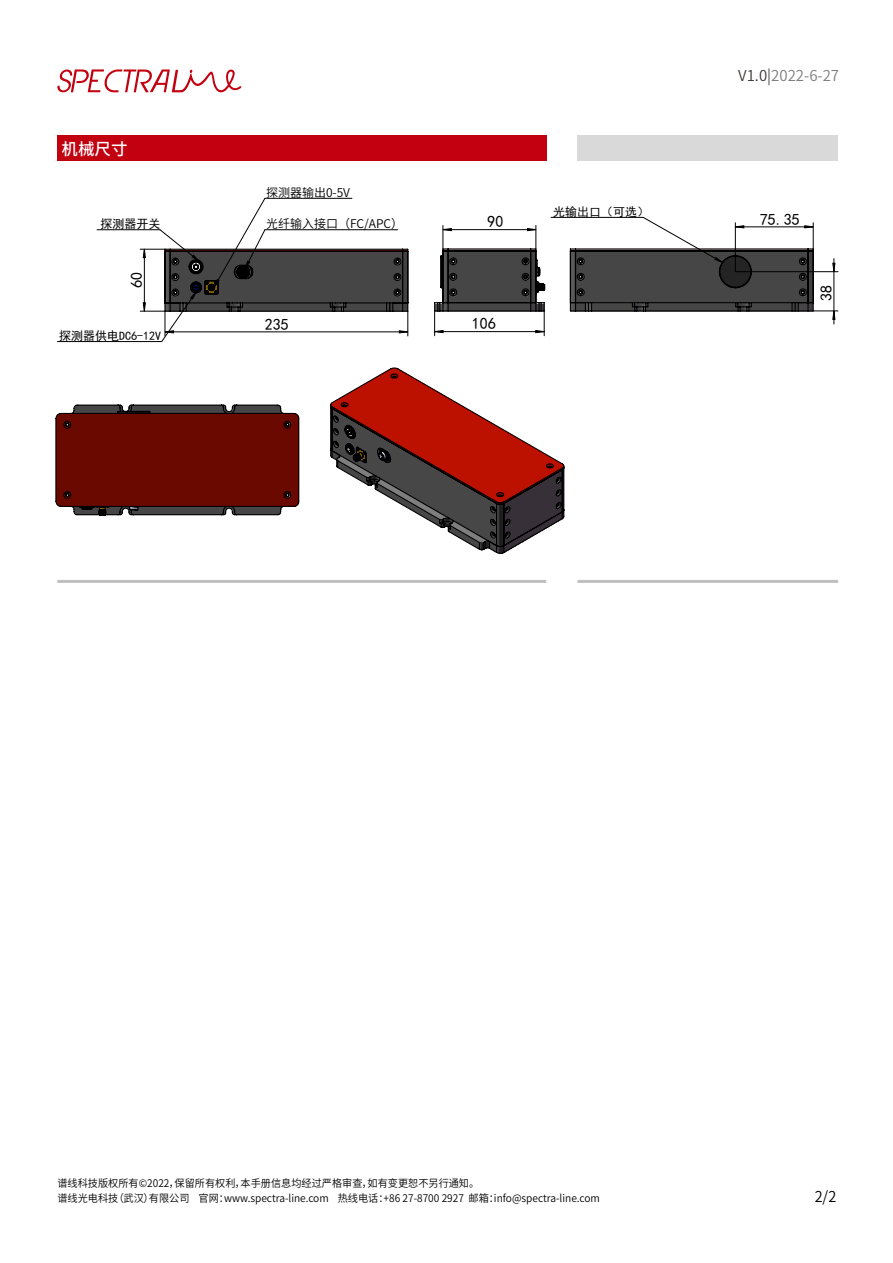
<style>
.page{position:relative;width:893px;height:1263px;background:#fff}
.page>*{position:absolute;margin:0;border:0;box-sizing:border-box;transform-origin:0 0}
.t1{font:500 16.5px "Source Han Sans CN";color:#fff}
.t2{font:16.05px "Sim Hei";color:#000}
.t3{font:15px "Source Han Sans CN";color:#7e7e7e}
.t4{font:15px "Source Han Sans CN";color:#000}
.t5{font:12px "Sim Hei";color:#000}
.t6{font:12px "Source Han Sans CN";color:#000}
.t7{font:10.5px/15px "Source Han Sans CN";color:#000}
.s1{color:#3e3a39}
</style>
<div class="page">
<div style="left:578px;top:135px;width:260px;height:26px;background:#d9d9d9"></div>
<div style="left:57px;top:135px;width:489px;height:26px;background:#c2000f"></div>
<hr style="left:57px;top:580px;width:489px;height:3px;background:#bfbfbf">
<hr style="left:578px;top:580px;width:260px;height:3px;background:#bfbfbf">
<svg style="left:57px;top:69px;width:184px;height:23px"></svg>
<hr style="left:58px;top:341px;width:104px;height:1px;background:#000">
<hr style="left:97px;top:229px;width:63px;height:1px;background:#000">
<svg style="left:140px;top:197px;width:269px;height:146px"></svg>
<svg style="left:434px;top:225px;width:112px;height:111px"></svg>
<svg style="left:55px;top:404px;width:245px;height:112px;background:#651811"></svg>
<svg style="left:330px;top:367px;width:235px;height:187px"></svg>
<hr style="left:551px;top:217px;width:92px;height:1px;background:#000">
<svg style="left:569px;top:216px;width:269px;height:108px"></svg>
<h1 class="t1" style="left:62px;top:139px;width:67px">机械尺寸</h1>
<p class="t6" style="left:266px;top:186px;width:86px">探测器输出0-5V</p>
<p class="t5" style="left:101px;top:218px;width:61px">探测器开关</p>
<p class="t6" style="left:266px;top:217px;width:139px">光纤输入接口（FC/APC）</p>
<h2 class="t2" style="left:128px;top:288px;width:18px;rotate:-90deg">60</h2>
<p class="t5" style="left:59px;top:330px;width:103px">探测器供电DC6-12V</p>
<h2 class="t2" style="left:265px;top:316px;width:26px">235</h2>
<h3 class="t3" style="left:738px;top:67px;width:102px"><span class="s1">V1.0|</span>2022-6-27</h3>
<p class="t5" style="left:553px;top:205px;width:97px">光输出口（可选）</p>
<h2 class="t2" style="left:488px;top:214px;width:18px">90</h2>
<h2 class="t2" style="left:760px;top:211px;width:42px">75.35</h2>
<h2 class="t2" style="left:472px;top:315px;width:26px">106</h2>
<h2 class="t2" style="left:818px;top:301px;width:18px;rotate:-90deg">38</h2>
<p class="t7" style="left:58px;top:1175px;width:544px">谱线科技版权所有©2022，保留所有权利，本手册信息均经过严格审查，如有变更恕不另行通知。<br>谱线光电科技（武汉）有限公司 官网：www.spectra-line.com 热线电话：+86 27-8700 2927 邮箱：info@spectra-line.com</p>
<h3 class="t4" style="left:815px;top:1188px;width:23px">2/2</h3>
</div>
